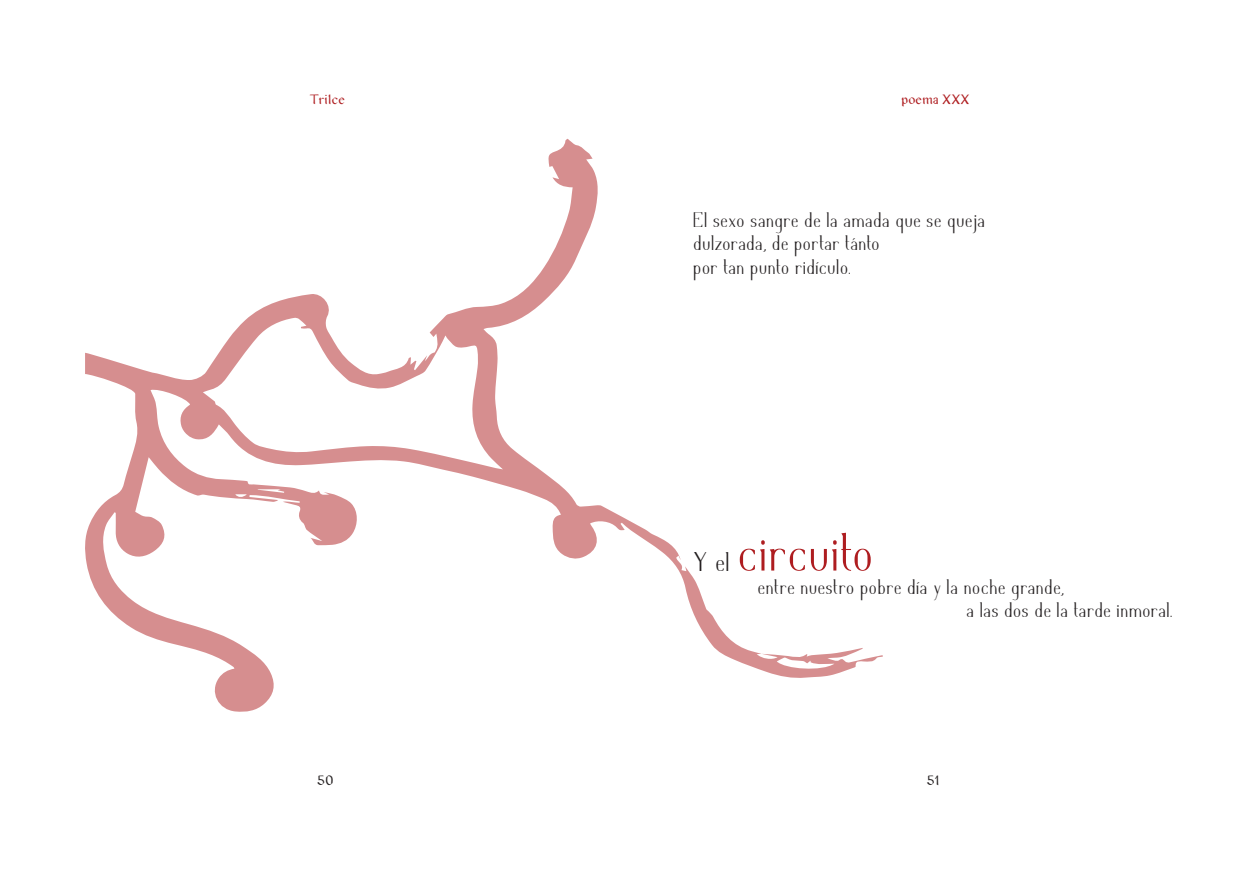
<style>
.page{position:relative;width:1259px;height:893px;background:#fff}
.page>*{position:absolute;margin:0;border:0;box-sizing:border-box;transform-origin:0 0}
.t1{font:54px "insula";letter-spacing:.025em;color:#ae1d20}
.t2{font:21px "insula";letter-spacing:.025em;color:#231f20}
.t3{font:12px "Puntua";color:#ae1d20}
.t4{font:12px "Puntua";color:#231f20}
.s1{font-size:27px;color:#231f20}
</style>
<div class="page">
<svg style="left:85px;top:139px;width:798px;height:573px"></svg>
<p class="t3" style="left:309px;top:92px;width:37px">Trilce</p>
<p class="t3" style="left:901px;top:92px;width:70px">poema XXX</p>
<p class="t2" style="left:693px;top:209px;width:293px">El sexo sangre de la amada que se queja</p>
<p class="t2" style="left:693px;top:232px;width:188px">dulzorada, de portar tánto</p>
<p class="t2" style="left:693px;top:255px;width:159px">por tan punto ridículo.</p>
<p class="t1" style="left:693px;top:524px;width:182px"><span class="s1">Y el</span> circuito</p>
<p class="t2" style="left:757px;top:576px;width:308px">entre nuestro pobre día y la noche grande,</p>
<p class="t2" style="left:966px;top:599px;width:207px">a las dos de la tarde inmoral.</p>
<p class="t4" style="left:317px;top:772px;width:18px">50</p>
<p class="t4" style="left:926px;top:772px;width:15px">51</p>
</div>
